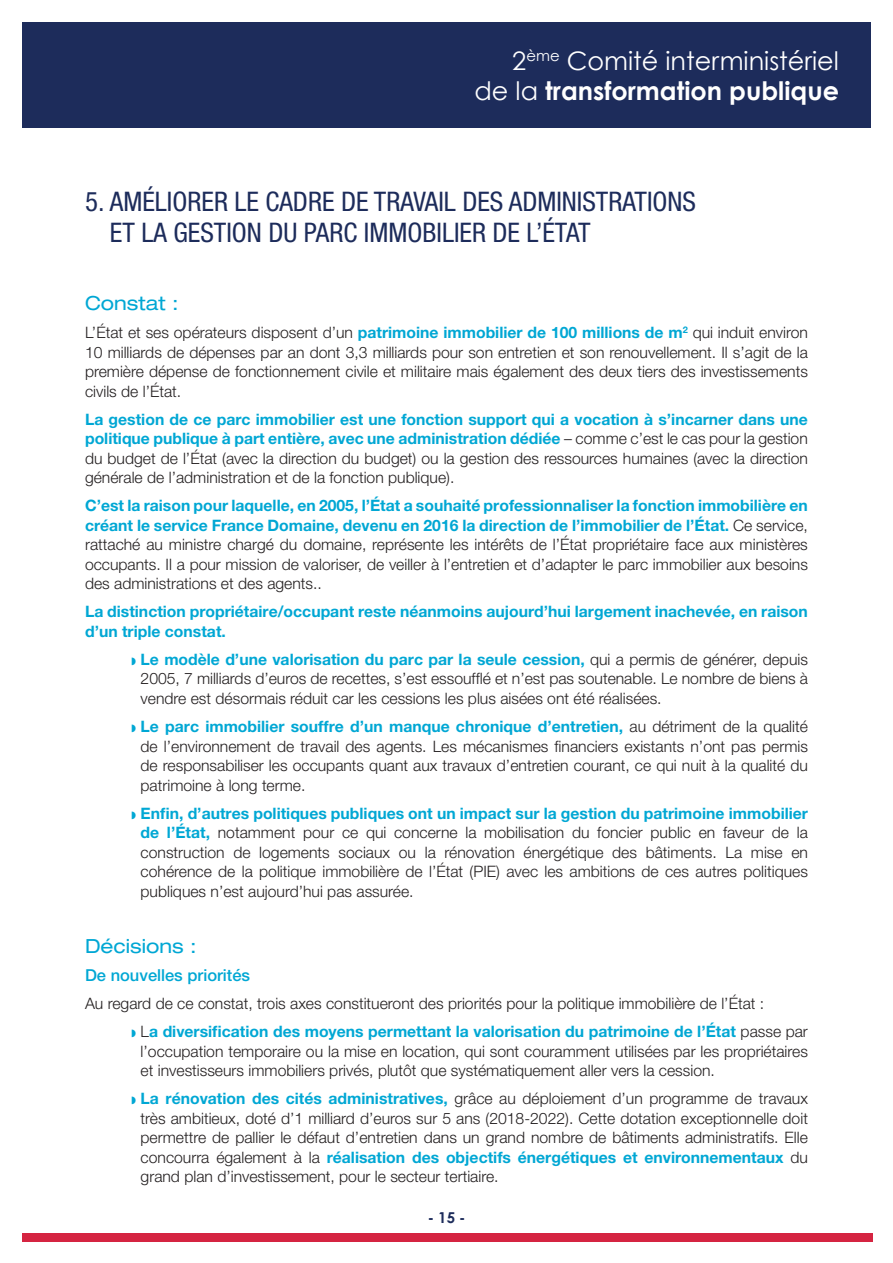
<style>
.page{position:relative;width:893px;height:1263px;background:#fff}
.page>*{position:absolute;margin:0;border:0;box-sizing:border-box;transform-origin:0 0}
.t1{font:condensed 27px/31.5px "Helvetica Neue LT Pro";color:#1d2c5b}
.t2{font:25.5px/30px "Century Gothic";color:#fff;text-align:right}
.t3{font:expanded 19.5px "Helvetica Neue LT Pro";color:#00a7d4}
.t4{font:500 16.5px "Helvetica Neue LT Pro";color:#00a7d4}
.t5{font:300 15.75px/19.5px "Helvetica Neue LT Pro";color:#231f20;text-align:justify}
.t6{font:700 15.75px/19.5px "Helvetica Neue LT Pro";color:#00a7d4}
.t7{font:700 15px "Century Gothic";color:#1d2c5b}
.s1{font-weight:700}
.s2{font-weight:700;color:#00a7d4}
</style>
<div class="page">
<div style="left:22px;top:22px;width:849px;height:106px;background:#1d2c5b"></div>
<div style="left:22px;top:1233px;width:851px;height:9px;background:#d52441"></div>
<h2 class="t2" style="left:474px;top:45px;width:366px">2<sup>ème</sup> Comité interministériel de la <span class="s1">transformation publique</span></h2>
<h1 class="t1" style="left:110px;top:185px;width:588px;text-indent:-25px">5. AMÉLIORER LE CADRE DE TRAVAIL DES ADMINISTRATIONS<br>ET LA GESTION DU PARC IMMOBILIER DE L’ÉTAT</h1>
<p class="t3" style="left:85px;top:292px;width:95px">Constat :</p>
<p class="t5" style="left:85px;top:322px;width:724px">L’État et ses opérateurs disposent d’un <span class="s2">patrimoine immobilier de 100 millions de m</span><sup>2</sup> qui induit environ 10 milliards de dépenses par an dont 3,3 milliards pour son entretien et son renouvellement. Il s’agit de la première dépense de fonctionnement civile et militaire mais également des deux tiers des investissements civils de l’État.</p>
<p class="t5" style="left:85px;top:409px;width:724px"><span class="s2">La gestion de ce parc immobilier est une fonction support qui a vocation à s’incarner dans une politique publique à part entière, avec une administration dédiée</span> – comme c’est le cas pour la gestion du budget de l’État (avec la direction du budget) ou la gestion des ressources humaines (avec la direction générale de l’administration et de la fonction publique).</p>
<p class="t5" style="left:85px;top:495px;width:724px"><span class="s2">C’est la raison pour laquelle, en 2005, l’État a souhaité professionnaliser la fonction immobilière en créant le service France Domaine, devenu en 2016 la direction de l’immobilier de l’État.</span> Ce service, rattaché au ministre chargé du domaine, représente les intérêts de l’État propriétaire face aux ministères occupants. Il a pour mission de valoriser, de veiller à l’entretien et d’adapter le parc immobilier aux besoins des administrations et des agents..</p>
<p class="t6" style="left:85px;top:601px;width:724px">La distinction propriétaire/occupant reste néanmoins aujourd’hui largement inachevée, en raison d’un triple constat.</p>
<p class="t5" style="left:141px;top:649px;width:669px"><span class="s2">Le modèle d’une valorisation du parc par la seule cession,</span> qui a permis de générer, depuis 2005, 7 milliards d’euros de recettes, s’est essoufflé et n’est pas soutenable. Le nombre de biens à vendre est désormais réduit car les cessions les plus aisées ont été réalisées.</p>
<p class="t5" style="left:141px;top:716px;width:669px"><span class="s2">Le parc immobilier souffre d’un manque chronique d’entretien,</span> au détriment de la qualité de l’environnement de travail des agents. Les mécanismes financiers existants n’ont pas permis de responsabiliser les occupants quant aux travaux d’entretien courant, ce qui nuit à la qualité du patrimoine à long terme.</p>
<p class="t5" style="left:141px;top:803px;width:669px"><span class="s2">Enfin, d’autres politiques publiques ont un impact sur la gestion du patrimoine immobilier de l’État,</span> notamment pour ce qui concerne la mobilisation du foncier public en faveur de la construction de logements sociaux ou la rénovation énergétique des bâtiments. La mise en cohérence de la politique immobilière de l’État (PIE) avec les ambitions de ces autres politiques publiques n’est aujourd’hui pas assurée.</p>
<p class="t3" style="left:85px;top:935px;width:113px">Décisions :</p>
<p class="t4" style="left:85px;top:965px;width:167px">De nouvelles priorités</p>
<p class="t5" style="left:141px;top:989px;width:669px;line-height:28.2px;text-indent:-56px">Au regard de ce constat, trois axes constitueront des priorités pour la politique immobilière de l’État :<br>L<span class="s2">a diversification des moyens permettant la valorisation du patrimoine de l’État</span> passe par</p>
<p class="t5" style="left:141px;top:1041px;width:669px">l’occupation temporaire ou la mise en location, qui sont couramment utilisées par les propriétaires et investisseurs immobiliers privés, plutôt que systématiquement aller vers la cession.</p>
<p class="t5" style="left:141px;top:1089px;width:669px"><span class="s2">La rénovation des cités administratives,</span> grâce au déploiement d’un programme de travaux très ambitieux, doté d’1 milliard d’euros sur 5 ans (2018-2022). Cette dotation exceptionnelle doit permettre de pallier le défaut d’entretien dans un grand nombre de bâtiments administratifs. Elle concourra également à la <span class="s2">réalisation des objectifs énergétiques et environnementaux</span> du grand plan d’investissement, pour le secteur tertiaire.</p>
<p class="t7" style="left:428px;top:1208px;width:39px">- 15 -</p>
</div>
